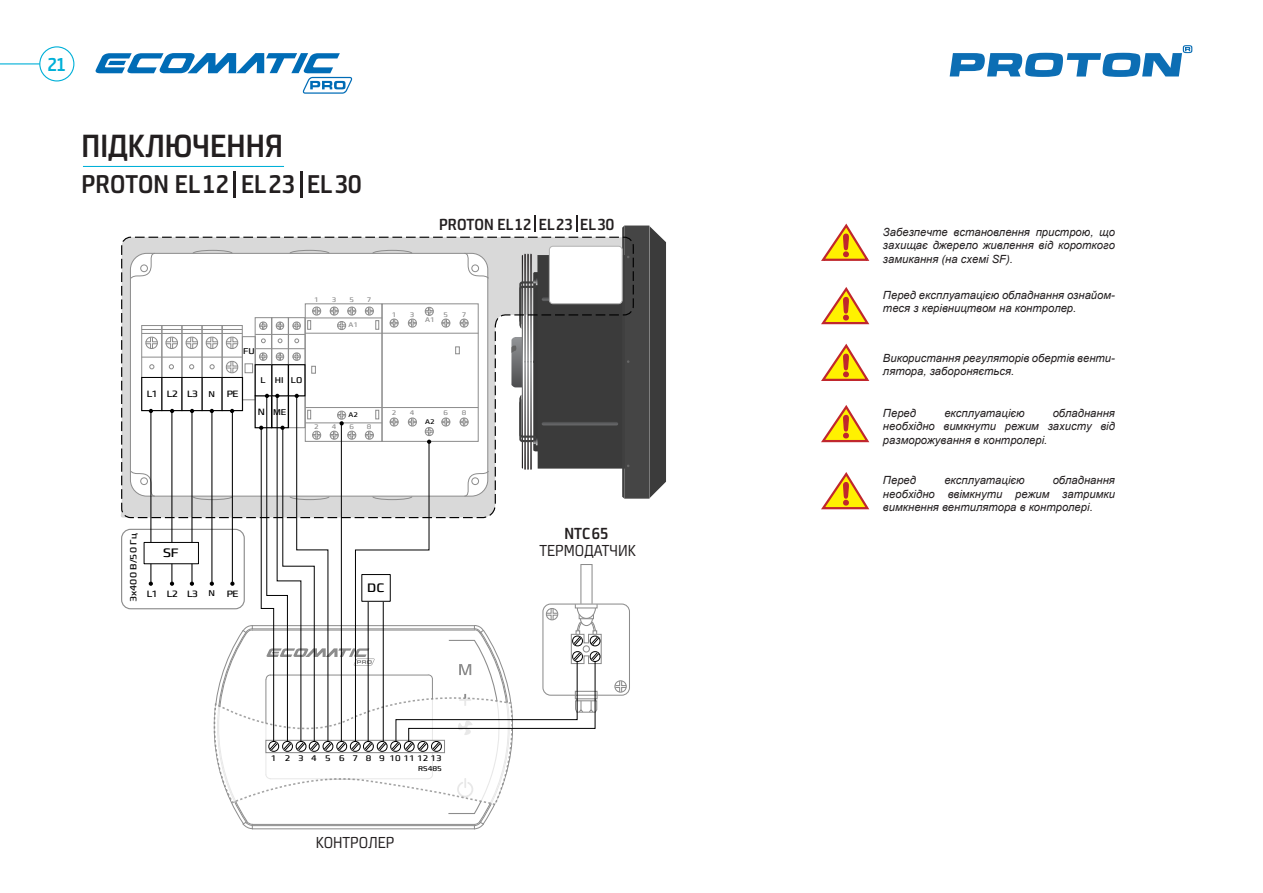
<style>
.page{position:relative;width:1263px;height:893px;background:#fff}
.page>*{position:absolute;margin:0;border:0;box-sizing:border-box;transform-origin:0 0}
.t1{font:600 36px "Neuron Angled";color:#231f20}
.t2{font:600 28.8px "Neuron Angled";color:#231f20}
.t3{font:600 21px "Neuron Angled";color:#00b0d8}
.t4{font:600 18px "Neuron Angled";color:#231f20}
.t5{font:300 18px "Neuron Angled";color:#231f20}
.t6{font:12.6px "Francker CYR";color:#000}
.t7{font:italic 11.25px/13.5px "Arial";color:#231f20;text-align:justify}
.t8{font:9.3px "Francker CYR";letter-spacing:-.085em;color:#000}
.t9{font:9.15px "Francker CYR";color:#000}
.t10{font:8.55px "Francker CYR";color:#000}
.t11{font:8.25px "Francker CYR";letter-spacing:.13em;color:#000}
.t12{font:7.05px "Francker CYR";color:#000}
.t13{font:6.75px "Francker CYR";color:#8c8c8c}
.t14{font:6.75px "Francker CYR";color:#000}
.s1{font-size:8.55px}
</style>
<div class="page">
<svg style="left:950px;top:45px;width:242px;height:32px"></svg>
<hr style="left:83px;top:166px;width:201px;height:1px;background:#00b0d8">
<div style="left:39px;top:46px;width:35px;height:36px;border:1px solid #00b0d8;border-radius:50%"></div>
<hr style="left:0;top:63px;width:40px;height:1px;background:#00b0d8">
<svg style="left:95px;top:53px;width:257px;height:41px"></svg>
<svg style="left:821px;top:223px;width:49px;height:38px"></svg>
<div style="left:624px;top:226px;width:25px;height:273px;background:#454545"></div>
<div style="left:650px;top:226px;width:16px;height:272px;background:#3b3b3b"></div>
<svg style="left:622px;top:226px;width:3px;height:10px"></svg>
<div style="left:542px;top:603px;width:88px;height:93px;border:1px solid #8c8c8c;border-radius:8px"></div>
<svg style="left:614px;top:680px;width:13px;height:13px"></svg>
<svg style="left:121px;top:236px;width:513px;height:283px"></svg>
<svg style="left:130px;top:249px;width:472px;height:581px"></svg>
<hr style="left:233px;top:171px;width:2px;height:26px;background:#231f20">
<hr style="left:300px;top:171px;width:2px;height:26px;background:#231f20">
<svg style="left:534px;top:216px;width:2px;height:16px"></svg>
<svg style="left:576px;top:216px;width:1px;height:16px"></svg>
<svg style="left:821px;top:472px;width:49px;height:38px"></svg>
<svg style="left:821px;top:287px;width:49px;height:156px"></svg>
<h3 class="t3" style="left:47px;top:53px;width:20px">21</h3>
<h1 class="t1" style="left:82px;top:126px;width:203px">ПІДКЛЮЧЕННЯ</h1>
<h2 class="t2" style="left:81px;top:168px;width:281px">PROTON EL12 EL23 EL30</h2>
<h3 class="t4" style="left:439px;top:214px;width:176px">PROTON EL12 EL23 EL30</h3>
<p class="t10" style="left:243px;top:346px;width:13px">FU</p>
<p class="t8" style="left:147px;top:388px;width:70px">L1 L2 L3 <span class="s1">N</span></p>
<p class="t8" style="left:227px;top:388px;width:13px">PE</p>
<p class="t10" style="left:261px;top:375px;width:7px">L</p>
<p class="t10" style="left:275px;top:375px;width:10px">HI</p>
<p class="t10" style="left:291px;top:375px;width:13px">LO</p>
<p class="t8" style="left:258px;top:406px;width:9px">N</p>
<p class="t10" style="left:273px;top:407px;width:15px">ME</p>
<p class="t13" style="left:314px;top:295px;width:6px">1</p>
<p class="t13" style="left:332px;top:295px;width:6px">3</p>
<p class="t13" style="left:349px;top:295px;width:6px">5</p>
<p class="t13" style="left:367px;top:295px;width:6px">7</p>
<p class="t13" style="left:349px;top:320px;width:11px">A1</p>
<p class="t13" style="left:392px;top:310px;width:6px">1</p>
<p class="t13" style="left:410px;top:310px;width:6px">3</p>
<p class="t13" style="left:425px;top:316px;width:11px">A1</p>
<p class="t13" style="left:443px;top:310px;width:6px">5</p>
<p class="t13" style="left:462px;top:310px;width:6px">7</p>
<p class="t14" style="left:349px;top:410px;width:11px">A2</p>
<p class="t13" style="left:392px;top:409px;width:6px">2</p>
<p class="t13" style="left:410px;top:409px;width:6px">4</p>
<p class="t13" style="left:443px;top:409px;width:6px">6</p>
<p class="t13" style="left:462px;top:409px;width:6px">8</p>
<p class="t13" style="left:314px;top:422px;width:6px">2</p>
<p class="t13" style="left:332px;top:422px;width:6px">4</p>
<p class="t13" style="left:349px;top:422px;width:6px">6</p>
<p class="t13" style="left:367px;top:422px;width:6px">8</p>
<p class="t14" style="left:425px;top:418px;width:11px">A2</p>
<p class="t9" style="left:128px;top:602px;width:70px;rotate:-90deg">3х400 В/50 Гц</p>
<p class="t6" style="left:163px;top:545px;width:17px">SF</p>
<p class="t8" style="left:147px;top:588px;width:70px">L1 L2 L3 <span class="s1">N</span></p>
<p class="t8" style="left:227px;top:588px;width:13px">PE</p>
<p class="t6" style="left:367px;top:580px;width:19px">DC</p>
<h3 class="t4" style="left:564px;top:524px;width:45px">NTC65</h3>
<h3 class="t5" style="left:539px;top:541px;width:98px">ТЕРМОДАТЧИК</h3>
<p class="t11" style="left:271px;top:753px;width:172px">1 2 3 4 5 6 7 8 910111213</p>
<p class="t12" style="left:418px;top:764px;width:25px">RS485</p>
<h3 class="t5" style="left:316px;top:832px;width:80px">КОНТРОЛЕР</h3>
<p class="t7" style="left:883px;top:225px;width:233px">Забезпечте встановлення пристрою, що захищає джерело живлення від короткого замикання (на схемі SF).</p>
<p class="t7" style="left:883px;top:288px;width:233px">Перед експлуатацією обладнання ознайом&shy;теся з керівництвом на контролер.</p>
<p class="t7" style="left:883px;top:351px;width:233px">Використання регуляторів обертів венти&shy;лятора, забороняється.</p>
<p class="t7" style="left:883px;top:406px;width:233px;text-indent:170px">обладнання необхідно вимкнути режим захисту від разморожування в контролері.</p>
<p class="t7" style="left:883px;top:473px;width:35px">Перед</p>
<p class="t7" style="left:944px;top:473px;width:82px">експлуатацією</p>
<p class="t7" style="left:883px;top:406px;width:35px">Перед</p>
<p class="t7" style="left:944px;top:406px;width:82px">експлуатацією</p>
<p class="t7" style="left:883px;top:473px;width:233px;text-indent:170px">обладнання необхідно ввімкнути режим затримки вимкнення вентилятора в контролері.</p>
</div>
